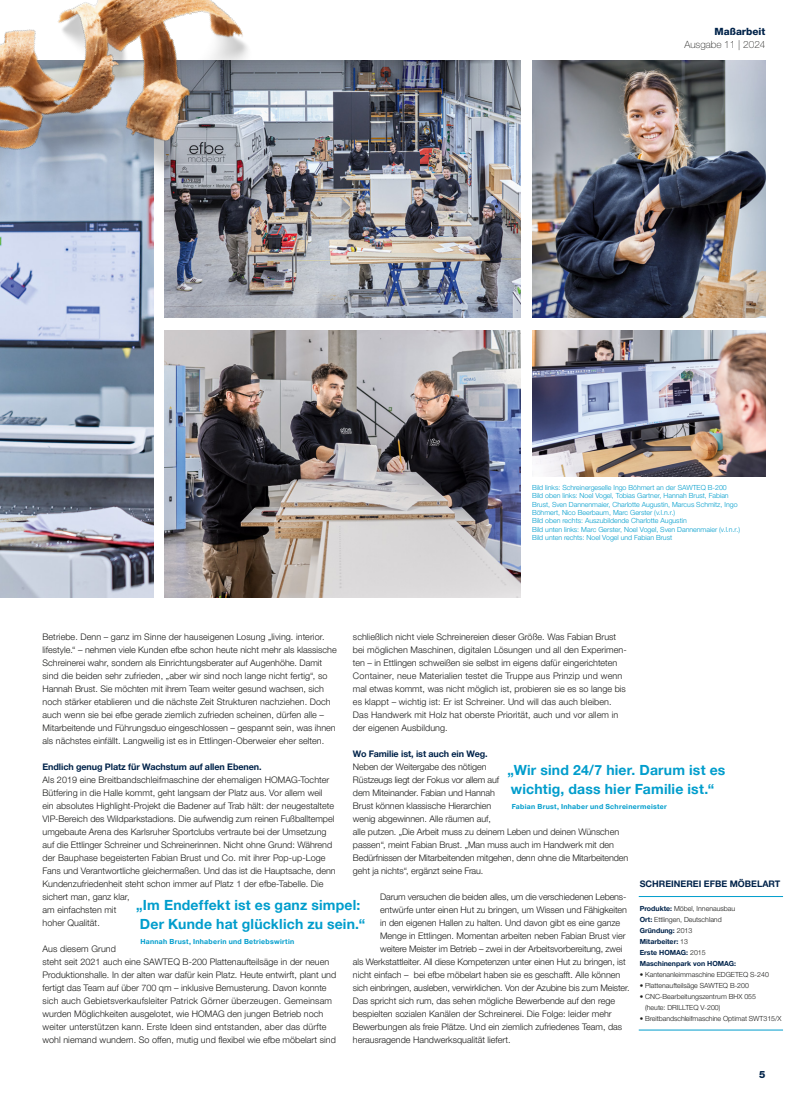
<style>
.page{position:relative;width:808px;height:1106px;background:#fff}
.page>*{position:absolute;margin:0;border:0;box-sizing:border-box;transform-origin:0 0}
.t1{font:700 14px/18.8px "Helvetica Neue LT Pro";letter-spacing:.015em;color:#009dcc}
.t2{font:100 10px "Helvetica Neue LTW1 G";color:#1a1a18}
.t3{font:800 10px "Helvetica Neue LTW1 G";color:#00234a}
.t4{font:300 9px/13px "Helvetica Neue LTW1 G";color:#1a1a18}
.t5{font:700 9px "Helvetica Neue LTW1 G";letter-spacing:-.01em;color:#00234a}
.t6{font:700 9px "Helvetica Neue LT Pro";color:#00234a}
.t7{font:300 7px/8.4px "Helvetica Neue LTW1 G";color:#009dcc}
.t8{font:300 7px/11px "Helvetica Neue LTW1 G";color:#1a1a18}
.t9{font:700 7px "Helvetica Neue LT Pro";letter-spacing:.04em;color:#009dcc}
.t10{font:700 7px/11px "Helvetica Neue LT Pro";color:#00234a}
.s1{font-family:"Helvetica Neue LT Pro";font-weight:700;color:#00234a}
.s2{font-family:"Helvetica Neue LTW1 G";font-weight:300;color:#1a1a18}
</style>
<div class="page">
<img style="left:165px;top:330px;width:356px;height:267px">
<img style="left:0;top:303px;width:154px;height:294px">
<img style="left:532px;top:330px;width:233px;height:146px">
<img style="left:532px;top:61px;width:233px;height:256px">
<img style="left:165px;top:61px;width:356px;height:256px">
<hr style="left:639px;top:896px;width:144px;height:1px;background:#009dcc">
<hr style="left:639px;top:1029px;width:144px;height:1px;background:#009dcc">
<img style="left:0;top:60px;width:328px;height:243px">
<img style="left:0;top:0;width:322px;height:284px">
<p class="t3" style="left:714px;top:26px;width:52px">Maßarbeit</p>
<p class="t2" style="left:684px;top:38px;width:82px">Ausgabe 11 | 2024</p>
<p class="t7" style="left:532px;top:483px;width:210px">Bild links: Schreinergeselle Ingo Böhmert an der SAWTEQ B-200<br>Bild oben links: Noel Vogel, Tobias Gartner, Hannah Brust, Fabian Brust, Sven Dannenmaier, Charlotte Augustin, Marcus Schmitz, Ingo Böhmert, Nico Beerbaum, Marc Gerster (v.l.n.r.)<br>Bild oben rechts: Auszubildende Charlotte Augustin<br>Bild unten links: Marc Gerster, Noel Vogel, Sven Dannenmaier (v.l.n.r.)<br>Bild unten rechts: Noel Vogel und Fabian Brust</p>
<p class="t4" style="left:353px;top:630px;width:275px">schließlich nicht viele Schreinereien dieser Größe. Was Fabian Brust bei möglichen Maschinen, digitalen Lösungen und all den Experimen&shy;ten – in Ettlingen schweißen sie selbst im eigens dafür eingerichteten Container, neue Materialien testet die Truppe aus Prinzip und wenn mal etwas kommt, was nicht möglich ist, probieren sie es so lange bis es klappt – wichtig ist: Er ist Schreiner. Und will das auch bleiben.<br>Das Handwerk mit Holz hat oberste Priorität, auch und vor allem in der eigenen Ausbildung.</p>
<p class="t5" style="left:353px;top:747px;width:136px">Wo Familie ist, ist auch ein Weg.</p>
<p class="t4" style="left:353px;top:759px;width:277px">Neben der Weitergabe des nötigen<br>Rüstzeugs liegt der Fokus vor allem auf<br>dem Miteinander. Fabian und Hannah<br>Brust können klassische Hierarchien<br>wenig abgewinnen. Alle räumen auf,<br>alle putzen. „Die Arbeit muss zu deinem Leben und deinen Wünschen passen“, meint Fabian Brust. „Man muss auch im Handwerk mit den Bedürfnissen der Mitarbeitenden mitgehen, denn ohne die Mitarbeitenden geht ja nichts“, ergänzt seine Frau.</p>
<p class="t4" style="left:380px;top:889px;width:248px">Darum versuchen die beiden alles, um die verschiedenen Lebens-</p>
<p class="t4" style="left:380px;top:902px;width:248px">entwürfe unter einen Hut zu bringen, um Wissen und Fähigkeiten</p>
<p class="t4" style="left:380px;top:915px;width:242px">in den eigenen Hallen zu halten. Und davon gibt es eine ganze</p>
<p class="t4" style="left:380px;top:928px;width:247px">Menge in Ettlingen. Momentan arbeiten neben Fabian Brust vier</p>
<p class="t4" style="left:380px;top:941px;width:244px">weitere Meister im Betrieb – zwei in der Arbeitsvorbereitung, zwei</p>
<p class="t4" style="left:353px;top:954px;width:274px">als Werkstattleiter. All diese Kompetenzen unter einen Hut zu bringen, ist</p>
<p class="t4" style="left:353px;top:967px;width:269px">nicht einfach – bei efbe möbelart haben sie es geschafft. Alle können</p>
<p class="t4" style="left:353px;top:980px;width:278px">sich einbringen, ausleben, verwirklichen. Von der Azubine bis zum Meister.</p>
<p class="t4" style="left:353px;top:993px;width:264px">Das spricht sich rum, das sehen mögliche Bewerbende auf den rege</p>
<p class="t4" style="left:353px;top:1006px;width:260px">bespielten sozialen Kanälen der Schreinerei. Die Folge: leider mehr</p>
<p class="t4" style="left:353px;top:1019px;width:271px">Bewerbungen als freie Plätze. Und ein ziemlich zufriedenes Team, das</p>
<p class="t4" style="left:353px;top:1032px;width:159px">herausragende Handwerksqualität liefert.</p>
<p class="t4" style="left:43px;top:630px;width:296px">Betriebe. Denn – ganz im Sinne der hauseigenen Losung „living. interior. lifestyle.“ – nehmen viele Kunden efbe schon heute nicht mehr als klassische Schreinerei wahr, sondern als Einrichtungsberater auf Augenhöhe. Damit sind die beiden sehr zufrieden, „aber wir sind noch lange nicht fertig“, so Hannah Brust. Sie möchten mit ihrem Team weiter gesund wachsen, sich noch stärker etablieren und die nächste Zeit Strukturen nachziehen. Doch auch wenn sie bei efbe gerade ziemlich zufrieden scheinen, dürfen alle – Mitarbeitende und Führungsduo eingeschlossen – gespannt sein, was ihnen als nächstes einfällt. Langweilig ist es in Ettlingen-Oberweier eher selten.</p>
<p class="t5" style="left:43px;top:761px;width:221px">Endlich genug Platz für Wachstum auf allen Ebenen.</p>
<p class="t4" style="left:43px;top:773px;width:295px">Als 2019 eine Breitbandschleifmaschine der ehemaligen HOMAG-Tochter Bütfering in die Halle kommt, geht langsam der Platz aus. Vor allem weil ein absolutes Highlight-Projekt die Badener auf Trab hält: der neugestaltete VIP-Bereich des Wildparkstadions. Die aufwendig zum reinen Fußballtempel umgebaute Arena des Karlsruher Sportclubs vertraute bei der Umsetzung auf die Ettlinger Schreiner und Schreinerinnen. Nicht ohne Grund: Während der Bauphase begeisterten Fabian Brust und Co. mit ihrer Pop-up-Loge Fans und Verantwortliche gleichermaßen. Und das ist die Hauptsache, denn Kundenzufriedenheit steht schon immer auf Platz 1 der efbe-Tabelle. Die sichert man, ganz klar,<br>am einfachsten mit<br>hoher Qualität.</p>
<p class="t4" style="left:43px;top:942px;width:295px">Aus diesem Grund<br>steht seit 2021 auch eine SAWTEQ B-200 Plattenaufteilsäge in der neuen Produktionshalle. In der alten war dafür kein Platz. Heute entwirft, plant und fertigt das Team auf über 700 qm – inklusive Bemusterung. Davon konnte sich auch Gebietsverkaufsleiter Patrick Görner überzeugen. Gemeinsam wurden Möglichkeiten ausgelotet, wie HOMAG den jungen Betrieb noch weiter unterstützen kann. Erste Ideen sind entstanden, aber das dürfte wohl niemand wundern. So offen, mutig und flexibel wie efbe möbelart sind</p>
<h1 class="t1" style="left:508px;top:760px;width:219px">„Wir sind 24/7 hier. Darum ist es wichtig, dass hier Familie ist.“</h1>
<p class="t9" style="left:512px;top:802px;width:157px">Fabian Brust, Inhaber und Schreinermeister</p>
<p class="t6" style="left:640px;top:878px;width:142px">SCHREINEREI EFBE MÖBELART</p>
<p class="t8" style="left:640px;top:902px;width:97px"><span class="s1">Produkte:</span> Möbel, Innenausbau<br><span class="s1">Ort:</span> Ettlingen, Deutschland</p>
<p class="t10" style="left:640px;top:924px;width:98px">Gründung: <span class="s2">2013<br></span>Mitarbeiter: <span class="s2">13<br></span>Erste HOMAG: <span class="s2">2015<br></span>Maschinenpark von HOMAG:</p>
<p class="t8" style="left:640px;top:968px;width:131px">• Kantenanleimmaschine EDGETEQ S-240</p>
<p class="t8" style="left:640px;top:979px;width:111px">• Plattenaufteilsäge SAWTEQ B-200</p>
<p class="t8" style="left:645px;top:990px;width:112px;text-indent:-5px">• CNC-Bearbeitungszentrum BHX 055 (heute: DRILLTEQ V-200)</p>
<p class="t8" style="left:640px;top:1012px;width:143px">• Breitbandschleifmaschine Optimat SWT315/X</p>
<h1 class="t1" style="left:136px;top:895px;width:231px">„Im Endeffekt ist es ganz simpel:<br>Der Kunde hat glücklich zu sein.“</h1>
<p class="t9" style="left:140px;top:937px;width:155px">Hannah Brust, Inhaberin und Betriebswirtin</p>
<p class="t3" style="left:759px;top:1068px;width:8px">5</p>
</div>
